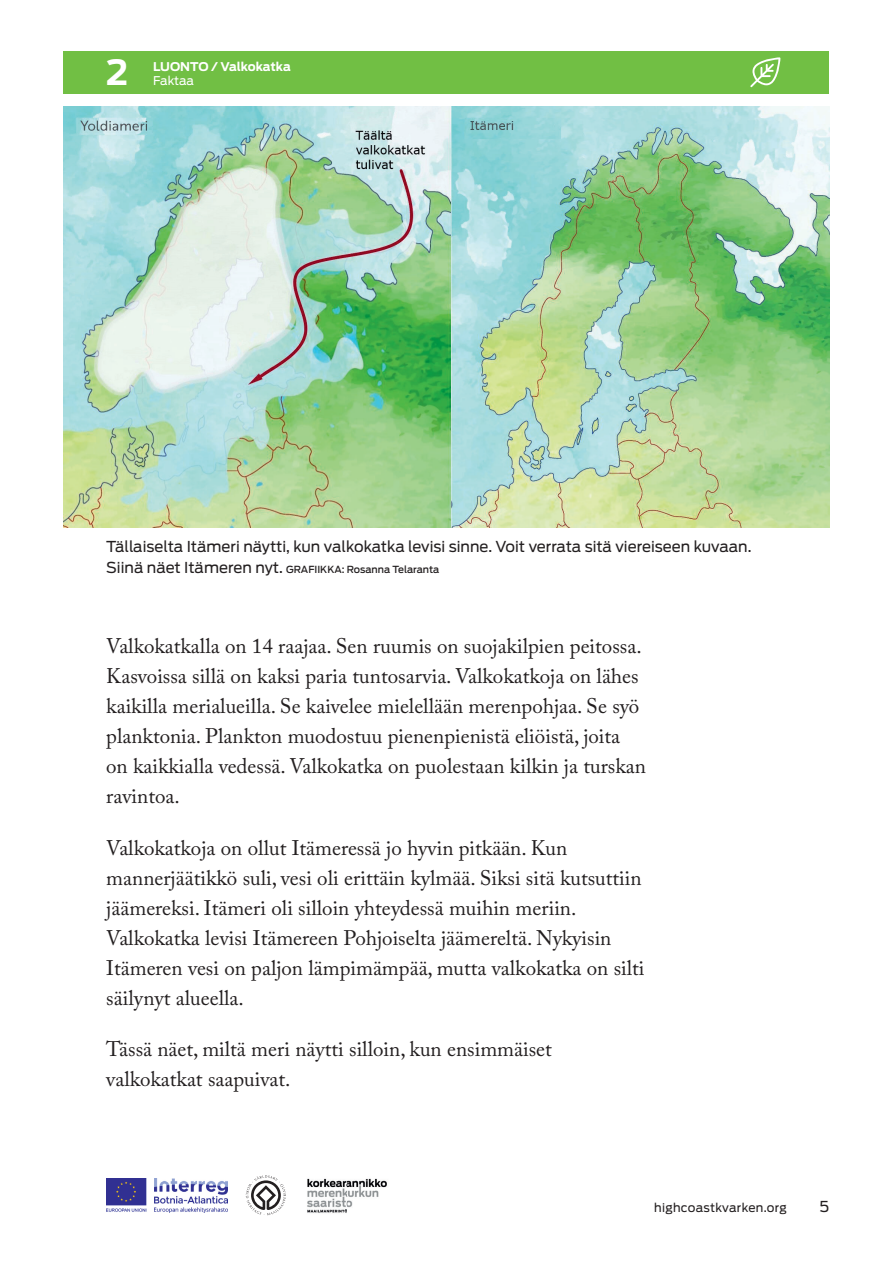
<style>
.page{position:relative;width:893px;height:1263px;background:#fff}
.page>*{position:absolute;margin:0;border:0;box-sizing:border-box;transform-origin:0 0}
.t1{font:700 34.5px "Antenna";color:#fff}
.t2{font:21px/30px "Adobe Caslon Pro";color:#231f20}
.t3{font:15px "Antenna";color:#231f20}
.t4{font:12px "Antenna";letter-spacing:.025em;color:#231f20}
.t5{font:700 12px "Antenna";letter-spacing:-.005em;color:#fff}
.t6{font:12px "Antenna";letter-spacing:-.01em;color:#fff}
.t7{font:500 9.75px "Antenna";color:#231f20}
.s1{font-weight:400;font-size:15px}
</style>
<div class="page">
<div style="left:64px;top:51px;width:765px;height:43px;background:#71bf44"></div>
<svg style="left:750px;top:57px;width:30px;height:30px"></svg>
<img style="left:106px;top:1178px;width:122px;height:34px">
<svg style="left:246px;top:1175px;width:40px;height:40px"></svg>
<img style="left:307px;top:1178px;width:80px;height:35px">
<img style="left:64px;top:106px;width:765px;height:421px">
<h1 class="t1" style="left:106px;top:52px;width:24px">2</h1>
<p class="t5" style="left:153px;top:60px;width:139px">LUONTO / Valkokatka</p>
<p class="t6" style="left:153px;top:73px;width:43px">Faktaa</p>
<p class="t3" style="left:106px;top:538px;width:647px">Tällaiselta Itämeri näytti, kun valkokatka levisi sinne. Voit verrata sitä viereiseen kuvaan.</p>
<p class="t7" style="left:106px;top:564px;width:335px"><span class="s1">Siinä näet Itämeren nyt.</span> GRAFIIKKA: Rosanna Telaranta</p>
<p class="t2" style="left:106px;top:631px;width:541px">Valkokatkalla on 14 raajaa. Sen ruumis on suojakilpien peitossa.<br>Kasvoissa sillä on kaksi paria tuntosarvia. Valkokatkoja on lähes kaikilla merialueilla. Se kaivelee mielellään merenpohjaa. Se syö planktonia. Plankton muodostuu pienenpienistä eliöistä, joita on kaikkialla vedessä. Valkokatka on puolestaan kilkin ja turskan ravintoa.</p>
<p class="t2" style="left:106px;top:832px;width:540px">Valkokatkoja on ollut Itämeressä jo hyvin pitkään. Kun mannerjäätikkö suli, vesi oli erittäin kylmää. Siksi sitä kutsuttiin jäämereksi. Itämeri oli silloin yhteydessä muihin meriin.<br>Valkokatka levisi Itämereen Pohjoiselta jäämereltä. Nykyisin Itämeren vesi on paljon lämpimämpää, mutta valkokatka on silti säilynyt alueella.</p>
<p class="t2" style="left:106px;top:1034px;width:447px">Tässä näet, miltä meri näytti silloin, kun ensimmäiset valkokatkat saapuivat.</p>
<p class="t4" style="left:654px;top:1200px;width:134px">highcoastkvarken.org</p>
<p class="t3" style="left:819px;top:1197px;width:11px">5</p>
</div>
